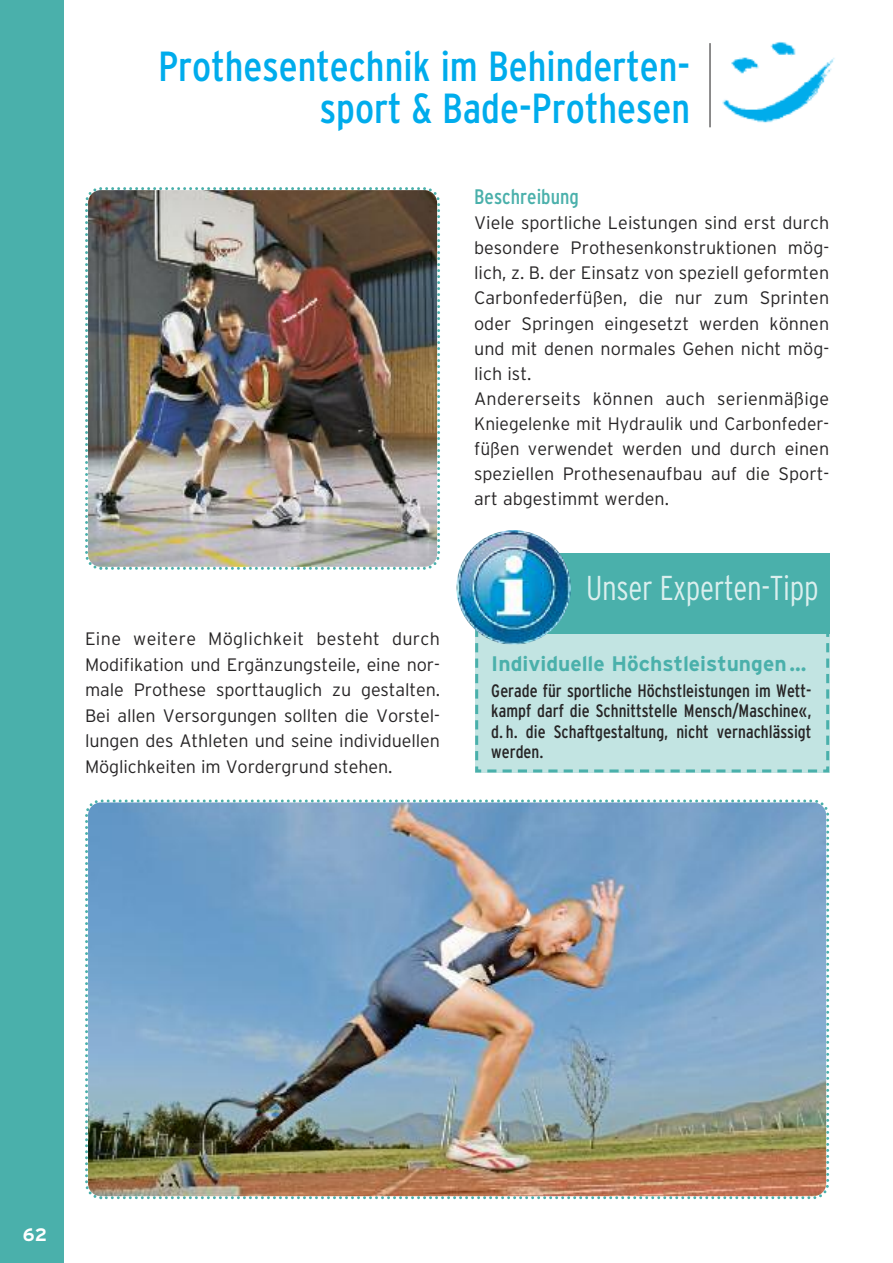
<style>
.page{position:relative;width:893px;height:1263px;background:#fff}
.page>*{position:absolute;margin:0;border:0;box-sizing:border-box;transform-origin:0 0}
.t1{font:condensed 42px/42px "Interstate";color:#00acec;text-align:right}
.t2{font:300 condensed 34.5px "Interstate";letter-spacing:-.01em;color:rgb(255 255 255/.8);scale:.95 1}
.t3{font:700 21px "Interstate";color:#4ab0ab}
.t4{font:condensed 21px "Interstate";color:#4ab0ab}
.t5{font:300 18px/25.2px "Interstate";color:#272526}
.t6{font:condensed 18px/20.2px "Interstate";color:#272526;text-align:justify}
.t7{font:700 18px "Interstate";color:#fff}
</style>
<div class="page">
<div style="left:0;top:0;width:64px;height:1263px;background:#4ab0ab"></div>
<img style="left:85px;top:799px;width:745px;height:401px">
<img style="left:85px;top:187px;width:355px;height:383px">
<img style="left:722px;top:42px;width:113px;height:81px">
<hr style="left:709px;top:43px;width:1px;height:84px;background:#272526">
<svg style="left:475px;top:553px;width:355px;height:220px;background:#9bd3d0"></svg>
<img style="left:456px;top:530px;width:115px;height:115px">
<h1 class="t1" style="left:158px;top:46px;width:534px">Prothesentechnik im Behinderten&shy;sport &amp; Bade-Prothesen</h1>
<p class="t4" style="left:474px;top:184px;width:106px">Beschreibung</p>
<p class="t5" style="left:474px;top:210px;width:357px">Viele sportliche Leistungen sind erst durch besondere Prothesenkonstruktionen mög&shy;lich, z. B. der Einsatz von speziell geformten Carbonfederfüßen, die nur zum Sprinten oder Springen eingesetzt werden können und mit denen normales Gehen nicht mög&shy;lich ist.<br>Andererseits können auch serienmäßige Kniegelenke mit Hydraulik und Carbonfeder&shy;füßen verwendet werden und durch einen speziellen Prothesenaufbau auf die Sport&shy;art abgestimmt werden.</p>
<p class="t5" style="left:85px;top:626px;width:357px;text-align:justify">Eine weitere Möglichkeit besteht durch Modifikation und Ergänzungsteile, eine nor&shy;male Prothese sporttauglich zu gestalten.<br>Bei allen Versorgungen sollten die Vorstel&shy;lungen des Athleten und seine individuellen Möglichkeiten im Vordergrund stehen.</p>
<h2 class="t2" style="left:586px;top:567px;width:246px">Unser Experten-Tipp</h2>
<p class="t3" style="left:491px;top:651px;width:317px">Individuelle Höchstleistungen...</p>
<p class="t6" style="left:491px;top:681px;width:322px">Gerade für sportliche Höchstleistungen im Wett&shy;kampf darf die Schnittstelle Mensch/Maschine«, d. h. die Schaftgestaltung, nicht vernachlässigt werden.</p>
<p class="t7" style="left:23px;top:1224px;width:26px">62</p>
</div>
